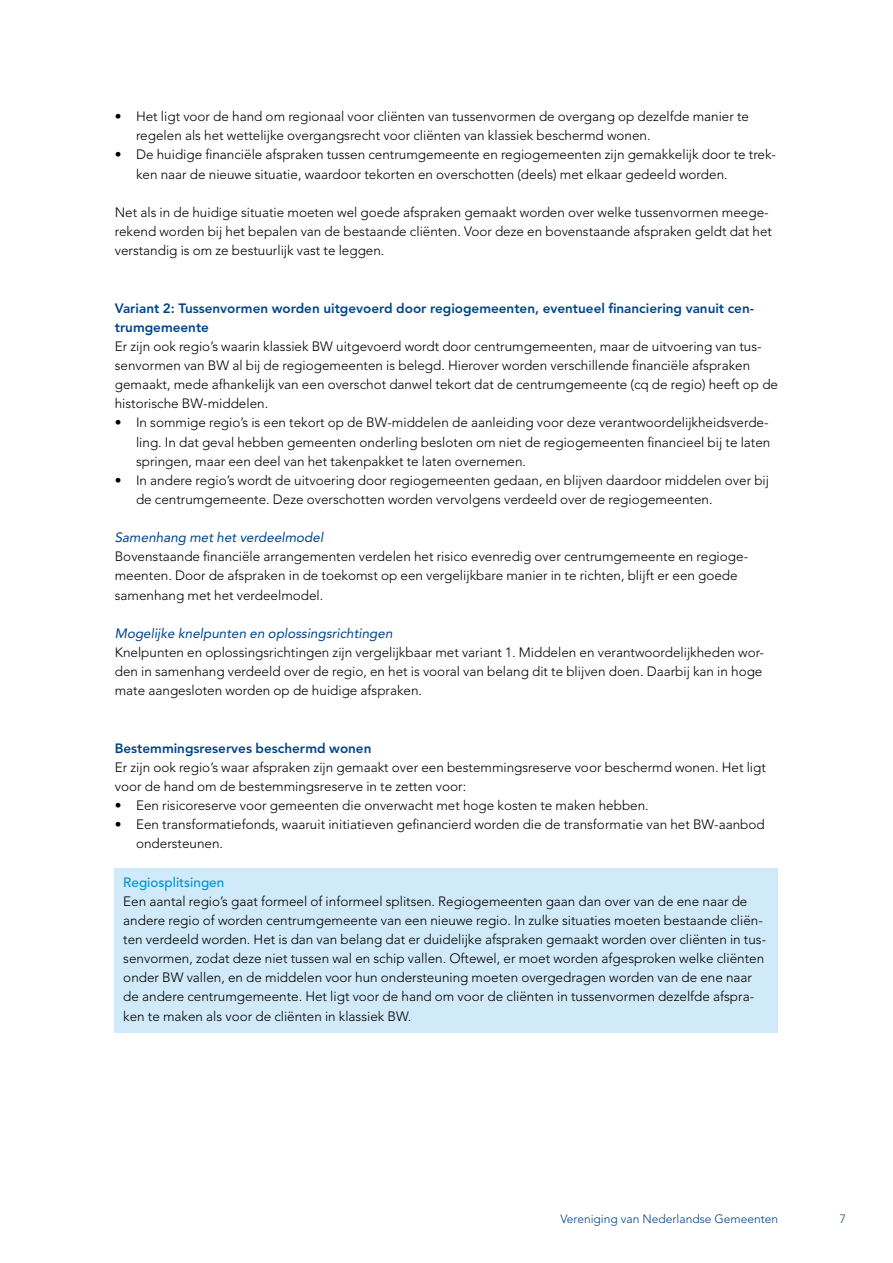
<style>
.page{position:relative;width:893px;height:1263px;background:#fff}
.page>*{position:absolute;margin:0;border:0;box-sizing:border-box;transform-origin:0 0}
.aceer{font:300 13.5px/19.2px "Avenir LT Std";color:#000}
.VNG_-_Broodtekst{font:300 13.5px/19.2px "Avenir LT Std";color:#000}
.VNG_-_Tussenkop{font:800 13.5px/19.2px "Avenir LT Std";color:#048}
.VNG_-_Tussenkop_2{font:italic 13.5px "Avenir LT Std";color:#048}
.aceer_kop{font:500 13.5px "Avenir LT Std";color:#0093d3}
.t1{font:300 12px "Avenir LT Std";color:#048}
</style>
<div class="page">
<div style="left:115px;top:868px;width:663px;height:30px;background:#d1eaf9"></div>
<div style="left:115px;top:887px;width:663px;height:145px;background:#d1eaf9"></div>
<p class="aceer" style="left:136px;top:107px;width:615px;text-indent:-21px">• Het ligt voor de hand om regionaal voor cliënten van tussenvormen de overgang op dezelfde manier te regelen als het wettelijke overgangsrecht voor cliënten van klassiek beschermd wonen.</p>
<p class="aceer" style="left:136px;top:145px;width:642px;text-indent:-21px">• De huidige financiële afspraken tussen centrumgemeente en regiogemeenten zijn gemakkelijk door te trek&shy;ken naar de nieuwe situatie, waardoor tekorten en overschotten (deels) met elkaar gedeeld worden.</p>
<p class="VNG_-_Broodtekst" style="left:115px;top:203px;width:659px">Net als in de huidige situatie moeten wel goede afspraken gemaakt worden over welke tussenvormen meege&shy;rekend worden bij het bepalen van de bestaande cliënten. Voor deze en bovenstaande afspraken geldt dat het verstandig is om ze bestuurlijk vast te leggen.</p>
<h2 class="VNG_-_Tussenkop" style="left:115px;top:298px;width:641px">Variant 2: Tussenvormen worden uitgevoerd door regiogemeenten, eventueel financiering vanuit cen&shy;trumgemeente</h2>
<p class="VNG_-_Broodtekst" style="left:115px;top:337px;width:665px">Er zijn ook regio’s waarin klassiek BW uitgevoerd wordt door centrumgemeenten, maar de uitvoering van tus&shy;senvormen van BW al bij de regiogemeenten is belegd. Hierover worden verschillende financiële afspraken gemaakt, mede afhankelijk van een overschot danwel tekort dat de centrumgemeente (cq de regio) heeft op de historische BW-middelen.</p>
<p class="aceer" style="left:136px;top:413px;width:636px;text-indent:-21px">• In sommige regio’s is een tekort op de BW-middelen de aanleiding voor deze verantwoordelijkheidsverde&shy;ling. In dat geval hebben gemeenten onderling besloten om niet de regiogemeenten financieel bij te laten springen, maar een deel van het takenpakket te laten overnemen.</p>
<p class="aceer" style="left:136px;top:471px;width:634px;text-indent:-21px">• In andere regio’s wordt de uitvoering door regiogemeenten gedaan, en blijven daardoor middelen over bij de centrumgemeente. Deze overschotten worden vervolgens verdeeld over de regiogemeenten.</p>
<h3 class="VNG_-_Tussenkop_2" style="left:115px;top:530px;width:210px">Samenhang met het verdeelmodel</h3>
<p class="VNG_-_Broodtekst" style="left:115px;top:547px;width:635px">Bovenstaande financiële arrangementen verdelen het risico evenredig over centrumgemeente en regioge&shy;meenten. Door de afspraken in de toekomst op een vergelijkbare manier in te richten, blijft er een goede samenhang met het verdeelmodel.</p>
<h3 class="VNG_-_Tussenkop_2" style="left:115px;top:625px;width:279px">Mogelijke knelpunten en oplossingsrichtingen</h3>
<p class="VNG_-_Broodtekst" style="left:115px;top:643px;width:651px;text-align:justify">Knelpunten en oplossingsrichtingen zijn vergelijkbaar met variant 1. Middelen en verantwoordelijkheden wor&shy;den in samenhang verdeeld over de regio, en het is vooral van belang dit te blijven doen. Daarbij kan in hoge mate aangesloten worden op de huidige afspraken.</p>
<h2 class="VNG_-_Tussenkop" style="left:115px;top:738px;width:258px">Bestemmingsreserves beschermd wonen</h2>
<p class="VNG_-_Broodtekst" style="left:115px;top:758px;width:653px">Er zijn ook regio’s waar afspraken zijn gemaakt over een bestemmingsreserve voor beschermd wonen. Het ligt voor de hand om de bestemmingsreserve in te zetten voor:</p>
<p class="aceer" style="left:115px;top:796px;width:535px">• Een risicoreserve voor gemeenten die onverwacht met hoge kosten te maken hebben.</p>
<p class="aceer" style="left:136px;top:815px;width:630px;text-indent:-21px">• Een transformatiefonds, waaruit initiatieven gefinancierd worden die de transformatie van het BW-aanbod ondersteunen.</p>
<h2 class="aceer_kop" style="left:123px;top:874px;width:102px">Regiosplitsingen</h2>
<p class="aceer" style="left:123px;top:891px;width:644px">Een aantal regio’s gaat formeel of informeel splitsen. Regiogemeenten gaan dan over van de ene naar de andere regio of worden centrumgemeente van een nieuwe regio. In zulke situaties moeten bestaande cliën&shy;ten verdeeld worden. Het is dan van belang dat er duidelijke afspraken gemaakt worden over cliënten in tus&shy;senvormen, zodat deze niet tussen wal en schip vallen. Oftewel, er moet worden afgesproken welke cliënten onder BW vallen, en de middelen voor hun ondersteuning moeten overgedragen worden van de ene naar de andere centrumgemeente. Het ligt voor de hand om voor de cliënten in tussenvormen dezelfde afspra&shy;ken te maken als voor de cliënten in klassiek BW.</p>
<p class="t1" style="left:560px;top:1211px;width:219px">Vereniging van Nederlandse Gemeenten</p>
<p class="t1" style="left:840px;top:1211px;width:8px">7</p>
</div>
